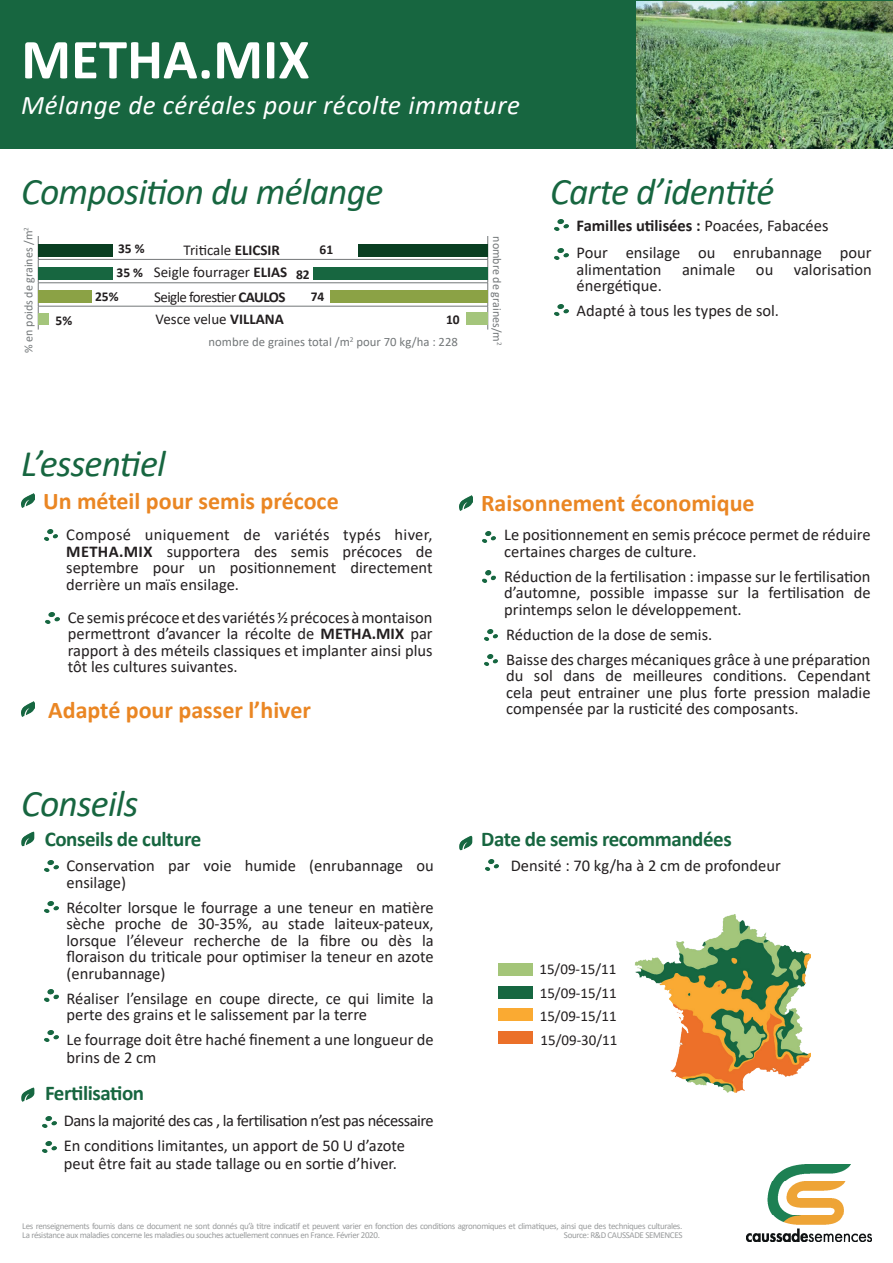
<style>
.page{position:relative;width:893px;height:1263px;background:#fff}
.page>*{position:absolute;margin:0;border:0;box-sizing:border-box;transform-origin:0 0}
.t1{font:700 57px "Calibri";color:#fff}
.t2{font:italic 37.5px "Calibri";letter-spacing:-.02em;color:#176640}
.t3{font:italic 27px "Calibri";letter-spacing:.02em;color:#fff}
.t4{font:700 24px "Calibri";color:#ea8623}
.t5{font:700 21px "Calibri";letter-spacing:-.02em;color:#176640}
.t6{font:16.5px/16.5px "Calibri";color:#231f20;text-align:justify}
.t7{font:16.5px/25.5px "Calibri";letter-spacing:-.03em;color:#231f20}
.t8{font:700 16.5px "Calibri";color:#231f20}
.t9{font:15px/22.5px "Calibri";color:#231f20}
.t10{font:15px "Calibri";letter-spacing:-.04em;color:#231f20}
.t11{font:700 13.5px "Calibri";color:#231f20}
.t12{font:12.75px "Calibri";color:#737779}
.t13{font:12px "Calibri";color:#737779}
.t14{font:9px/9px "Calibri";letter-spacing:-.04em;color:#9a9c9d}
.s1{font-weight:700}
.s2{font-weight:400}
</style>
<div class="page">
<div style="left:0;top:0;width:893px;height:149px;background:#176640"></div>
<img style="left:459px;top:495px;width:13px;height:15px">
<img style="left:21px;top:493px;width:13px;height:15px">
<img style="left:44px;top:530px;width:14px;height:11px">
<svg style="left:45px;top:861px;width:13px;height:11px"></svg>
<svg style="left:45px;top:901px;width:13px;height:11px"></svg>
<svg style="left:45px;top:990px;width:13px;height:11px"></svg>
<svg style="left:45px;top:1031px;width:13px;height:11px"></svg>
<svg style="left:46px;top:612px;width:13px;height:11px"></svg>
<img style="left:636px;top:1px;width:257px;height:148px">
<img style="left:482px;top:571px;width:14px;height:11px">
<img style="left:554px;top:248px;width:14px;height:11px">
<img style="left:554px;top:305px;width:14px;height:11px">
<img style="left:484px;top:629px;width:14px;height:11px">
<img style="left:485px;top:859px;width:14px;height:11px">
<img style="left:484px;top:655px;width:14px;height:11px">
<img style="left:482px;top:532px;width:14px;height:11px">
<img style="left:554px;top:219px;width:14px;height:11px">
<img style="left:635px;top:914px;width:175px;height:179px">
<img style="left:21px;top:832px;width:13px;height:14px">
<img style="left:459px;top:836px;width:13px;height:14px">
<img style="left:21px;top:1087px;width:13px;height:15px">
<svg style="left:43px;top:1116px;width:13px;height:11px"></svg>
<svg style="left:43px;top:1141px;width:13px;height:11px"></svg>
<img style="left:21px;top:702px;width:13px;height:14px">
<hr style="left:38px;top:259px;width:450px;height:1px;background:#737779">
<hr style="left:38px;top:283px;width:450px;height:1px;background:#737779">
<hr style="left:38px;top:306px;width:450px;height:1px;background:#737779">
<svg style="left:38px;top:236px;width:1px;height:94px"></svg>
<svg style="left:487px;top:236px;width:1px;height:94px"></svg>
<div style="left:39px;top:267px;width:74px;height:13px;background:#176640"></div>
<div style="left:39px;top:244px;width:74px;height:13px;background:#093e21"></div>
<div style="left:39px;top:314px;width:10px;height:11px;background:#a4c57b"></div>
<div style="left:39px;top:290px;width:53px;height:13px;background:#8ba245"></div>
<div style="left:314px;top:267px;width:174px;height:13px;background:#176640"></div>
<div style="left:331px;top:290px;width:157px;height:13px;background:#8ba245"></div>
<div style="left:467px;top:313px;width:21px;height:12px;background:#a4c57b"></div>
<div style="left:358px;top:244px;width:130px;height:13px;background:#093e21"></div>
<div style="left:498px;top:963px;width:34px;height:13px;background:#a4c579"></div>
<div style="left:498px;top:986px;width:34px;height:13px;background:#166741"></div>
<div style="left:498px;top:1008px;width:34px;height:13px;background:#faaa32"></div>
<div style="left:498px;top:1031px;width:34px;height:13px;background:#eb7029"></div>
<img style="left:746px;top:1164px;width:126px;height:78px">
<h1 class="t1" style="left:21px;top:19px;width:290px">METHA.MIX</h1>
<h3 class="t3" style="left:21px;top:87px;width:500px">Mélange de céréales pour récolte immature</h3>
<h2 class="t2" style="left:21px;top:165px;width:363px">Composition du mélange</h2>
<p class="t13" style="left:20px;top:353px;width:127px;rotate:-90deg">% en poids de graines /m<sup>2</sup></p>
<p class="t13" style="left:505px;top:236px;width:111px;rotate:90deg">nombre de graines/m<sup>2</sup></p>
<p class="t9" style="left:154px;top:238px;width:135px;text-indent:30px">Triticale <span class="s1">ELICSIR<br></span>Seigle fourrager <span class="s1">ELIAS</span></p>
<p class="t10" style="left:154px;top:286px;width:133px">Seigle forestier <span class="s1">CAULOS</span></p>
<p class="t11" style="left:118px;top:239px;width:28px">35 %</p>
<p class="t11" style="left:117px;top:263px;width:28px">35 %</p>
<p class="t11" style="left:95px;top:287px;width:25px">25%</p>
<p class="t11" style="left:320px;top:240px;width:15px">61</p>
<p class="t11" style="left:311px;top:287px;width:15px">74</p>
<p class="t11" style="left:296px;top:264px;width:15px">82</p>
<p class="t11" style="left:56px;top:311px;width:18px">5%</p>
<p class="t9" style="left:156px;top:307px;width:130px">Vesce velue <span class="s1">VILLANA</span></p>
<p class="t11" style="left:446px;top:310px;width:15px">10</p>
<p class="t12" style="left:208px;top:333px;width:251px">nombre de graines total /m<sup>2</sup> pour 70 kg/ha : 228</p>
<h2 class="t2" style="left:550px;top:165px;width:226px">Carte d’identité</h2>
<p class="t8" style="left:577px;top:214px;width:253px">Familles utilisées : <span class="s2">Poacées, Fabacées</span></p>
<p class="t6" style="left:577px;top:244px;width:297px">Pour ensilage ou enrubannage pour alimentation animale ou valorisation énergétique.</p>
<p class="t6" style="left:577px;top:302px;width:204px">Adapté à tous les types de sol.</p>
<h2 class="t2" style="left:21px;top:438px;width:146px">L’essentiel</h2>
<h3 class="t4" style="left:43px;top:484px;width:297px">Un méteil pour semis précoce</h3>
<h3 class="t4" style="left:481px;top:486px;width:275px">Raisonnement économique</h3>
<p class="t6" style="left:66px;top:526px;width:368px">Composé uniquement de variétés typés hiver, <span class="s1">METHA.MIX</span> supportera des semis précoces de septembre pour un positionnement directement derrière un maïs ensilage.</p>
<p class="t6" style="left:68px;top:609px;width:366px">Ce semis précoce et des variétés ½ précoces à montaison permettront d’avancer la récolte de <span class="s1">METHA.MIX</span> par rapport à des méteils classiques et implanter ainsi plus tôt les cultures suivantes.</p>
<p class="t6" style="left:504px;top:526px;width:368px">Le positionnement en semis précoce permet de réduire certaines charges de culture.</p>
<p class="t6" style="left:504px;top:568px;width:368px">Réduction de la fertilisation : impasse sur le fertilisation d’automne, possible impasse sur la fertilisation de printemps selon le développement.</p>
<p class="t6" style="left:506px;top:621px;width:366px;line-height:25px">Réduction de la dose de semis.<br>Baisse des charges mécaniques grâce à une préparation</p>
<p class="t6" style="left:506px;top:667px;width:366px">du sol dans de meilleures conditions. Cependant cela peut entrainer une plus forte pression maladie compensée par la rusticité des composants.</p>
<h3 class="t4" style="left:48px;top:693px;width:264px">Adapté pour passer l’hiver</h3>
<h2 class="t2" style="left:21px;top:777px;width:119px">Conseils</h2>
<p class="t5" style="left:45px;top:824px;width:158px">Conseils de culture</p>
<p class="t6" style="left:67px;top:857px;width:369px">Conservation par voie humide (enrubannage ou ensilage)</p>
<p class="t6" style="left:67px;top:899px;width:369px">Récolter lorsque le fourrage a une teneur en matière sèche proche de 30-35%, au stade laiteux-pateux, lorsque l’éleveur recherche de la fibre ou dès la floraison du triticale pour optimiser la teneur en azote (enrubannage)</p>
<p class="t6" style="left:67px;top:990px;width:369px">Réaliser l’ensilage en coupe directe, ce qui limite la perte des grains et le salissement par la terre</p>
<p class="t6" style="left:67px;top:1031px;width:369px;line-height:17.5px">Le fourrage doit être haché finement a une longueur de brins de 2 cm</p>
<p class="t5" style="left:45px;top:1078px;width:101px">Fertilisation</p>
<p class="t7" style="left:64px;top:1107px;width:371px">Dans la majorité des cas , la fertilisation n’est pas nécessaire<br>En conditions limitantes, un apport de 50 U d’azote</p>
<p class="t6" style="left:64px;top:1155px;width:335px">peut être fait au stade tallage ou en sortie d’hiver.</p>
<p class="t5" style="left:481px;top:824px;width:252px">Date de semis recommandées</p>
<p class="t6" style="left:511px;top:857px;width:272px">Densité : 70 kg/ha à 2 cm de profondeur</p>
<p class="t9" style="left:539px;top:957px;width:79px">15/09-15/11</p>
<p class="t9" style="left:540px;top:1005px;width:79px">15/09-15/11</p>
<p class="t9" style="left:540px;top:981px;width:79px">15/09-15/11</p>
<p class="t9" style="left:540px;top:1028px;width:79px">15/09-30/11</p>
<p class="t14" style="left:22px;top:1221px;width:661px">Les renseignements fournis dans ce document ne sont donnés qu’à titre indicatif et peuvent varier en fonction des conditions agronomiques et climatiques, ainsi que des techniques culturales.<br>La résistance aux maladies concerne les maladies ou souches actuellement connues en France. Février 2020.</p>
<p class="t14" style="left:564px;top:1230px;width:120px">Source: R&amp;D CAUSSADE SEMENCES</p>
</div>
